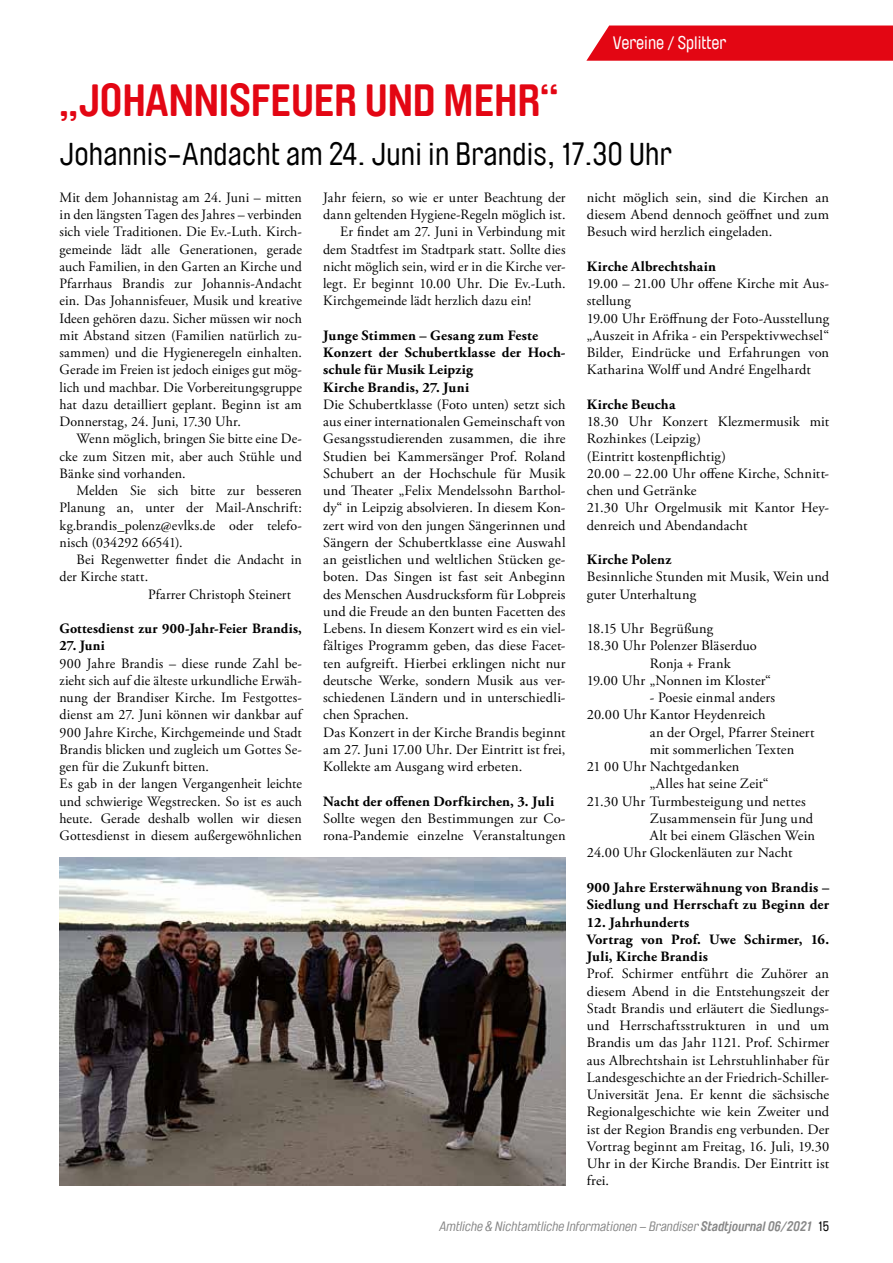
<style>
.page{position:relative;width:893px;height:1263px;background:#fff}
.page>*{position:absolute;margin:0;border:0;box-sizing:border-box;transform-origin:0 0}
.t1{font:700 45px "Brauer Neue";letter-spacing:-.005em;color:#e30613}
.t2{font:31.5px "Brauer Neue";letter-spacing:.01em;color:#000}
.t3{font:18px "Brauer Neue";color:#fff}
.t4{font:14.25px/17.2px "Adobe Garamond Pro";letter-spacing:.01em;color:#000}
.t5{font:700 14.25px/17.2px "Adobe Garamond Pro";letter-spacing:.015em;color:#000}
.t6{font:italic 13.5px "Brauer Neue";color:#878787}
.s1{font-weight:700}
.s2{font-style:normal;color:#000}
</style>
<div class="page">
<div style="left:586px;top:26px;width:307px;height:35px;background:#e30613"></div>
<img style="left:60px;top:857px;width:506px;height:328px">
<p class="t3" style="left:613px;top:32px;width:115px">Vereine / Splitter</p>
<h1 class="t1" style="left:60px;top:74px;width:502px">„JOHANNISFEUER UND MEHR“</h1>
<h2 class="t2" style="left:60px;top:136px;width:614px">Johannis-Andacht am 24. Juni in Brandis, 17.30 Uhr</h2>
<p class="t4" style="left:60px;top:189px;width:244px;text-align:justify">Mit dem Johannistag am 24. Juni – mitten in den längsten Tagen des Jahres – verbinden sich viele Traditionen. Die Ev.-Luth. Kirch&shy;gemeinde lädt alle Generationen, gerade auch Familien, in den Garten an Kirche und Pfarrhaus Brandis zur Johannis-Andacht ein. Das Johannisfeuer, Musik und kreative Ideen gehören dazu. Sicher müssen wir noch mit Abstand sitzen (Familien natürlich zu&shy;sammen) und die Hygieneregeln einhalten.<br>Gerade im Freien ist jedoch einiges gut mög&shy;lich und machbar. Die Vorbereitungsgruppe hat dazu detailliert geplant. Beginn ist am Donnerstag, 24. Juni, 17.30 Uhr.</p>
<p class="t4" style="left:60px;top:431px;width:244px;text-align:justify;text-indent:17px">Wenn möglich, bringen Sie bitte eine De&shy;cke zum Sitzen mit, aber auch Stühle und Bänke sind vorhanden.</p>
<p class="t4" style="left:60px;top:482px;width:244px;text-align:justify;text-indent:17px">Melden Sie sich bitte zur besseren Planung an, unter der Mail-Anschrift: kg.brandis_polenz@evlks.de oder telefo&shy;nisch (034292 66541).</p>
<p class="t4" style="left:77px;top:551px;width:227px">Bei Regenwetter findet die Andacht in</p>
<p class="t4" style="left:60px;top:569px;width:90px">der Kirche statt.</p>
<p class="t4" style="left:148px;top:586px;width:145px">Pfarrer Christoph Steinert</p>
<p class="t5" style="left:60px;top:620px;width:244px">Gottesdienst zur 900-Jahr-Feier Brandis,</p>
<p class="t5" style="left:60px;top:637px;width:47px">27. Juni</p>
<p class="t4" style="left:60px;top:655px;width:244px">900 Jahre Brandis – diese runde Zahl be&shy;zieht sich auf die älteste urkundliche Erwäh&shy;nung der Brandiser Kirche. Im Festgottes&shy;dienst am 27. Juni können wir dankbar auf 900 Jahre Kirche, Kirchgemeinde und Stadt Brandis blicken und zugleich um Gottes Se&shy;gen für die Zukunft bitten.<br>Es gab in der langen Vergangenheit leichte und schwierige Wegstrecken. So ist es auch heute. Gerade deshalb wollen wir diesen Gottesdienst in diesem außergewöhnlichen</p>
<p class="t4" style="left:323px;top:189px;width:244px">Jahr feiern, so wie er unter Beachtung der</p>
<p class="t4" style="left:323px;top:206px;width:244px">dann geltenden Hygiene-Regeln möglich ist.</p>
<p class="t4" style="left:340px;top:224px;width:227px">Er findet am 27. Juni in Verbindung mit</p>
<p class="t4" style="left:323px;top:241px;width:244px">dem Stadtfest im Stadtpark statt. Sollte dies</p>
<p class="t4" style="left:323px;top:258px;width:244px">nicht möglich sein, wird er in die Kirche ver-</p>
<p class="t4" style="left:323px;top:275px;width:244px">legt. Er beginnt 10.00 Uhr. Die Ev.-Luth.</p>
<p class="t4" style="left:323px;top:293px;width:210px">Kirchgemeinde lädt herzlich dazu ein!</p>
<p class="t5" style="left:323px;top:327px;width:244px">Junge Stimmen – Gesang zum Feste<br>Konzert der Schubertklasse der Hoch&shy;schule für Musik Leipzig<br>Kirche Brandis, 27. Juni</p>
<p class="t4" style="left:323px;top:396px;width:244px">Die Schubertklasse (Foto unten) setzt sich aus einer internationalen Gemeinschaft von Gesangsstudierenden zusammen, die ihre Studien bei Kammersänger Prof. Roland Schubert an der Hochschule für Musik und Theater „Felix Mendelssohn Barthol&shy;dy“ in Leipzig absolvieren. In diesem Kon&shy;zert wird von den jungen Sängerinnen und Sängern der Schubertklasse eine Auswahl an geistlichen und weltlichen Stücken ge&shy;boten. Das Singen ist fast seit Anbeginn des Menschen Ausdrucksform für Lobpreis und die Freude an den bunten Facetten des Lebens. In diesem Konzert wird es ein viel&shy;fältiges Programm geben, das diese Facet&shy;ten aufgreift. Hierbei erklingen nicht nur deutsche Werke, sondern Musik aus ver&shy;schiedenen Ländern und in unterschiedli&shy;chen Sprachen.<br>Das Konzert in der Kirche Brandis beginnt am 27. Juni 17.00 Uhr. Der Eintritt ist frei, Kollekte am Ausgang wird erbeten.</p>
<p class="t5" style="left:323px;top:793px;width:232px">Nacht der offenen Dorfkirchen, 3. Juli</p>
<p class="t4" style="left:323px;top:810px;width:244px">Sollte wegen den Bestimmungen zur Co&shy;rona-Pandemie einzelne Veranstaltungen</p>
<p class="t4" style="left:587px;top:189px;width:244px;text-align:justify">nicht möglich sein, sind die Kirchen an diesem Abend dennoch geöffnet und zum Besuch wird herzlich eingeladen.</p>
<p class="t5" style="left:587px;top:258px;width:131px">Kirche Albrechtshain</p>
<p class="t4" style="left:587px;top:275px;width:244px">19.00 – 21.00 Uhr offene Kirche mit Aus&shy;stellung<br>19.00 Uhr Eröffnung der Foto-Ausstellung „Auszeit in Afrika - ein Perspektivwechsel“ Bilder, Eindrücke und Erfahrungen von Katharina Wolff und André Engelhardt</p>
<p class="t5" style="left:587px;top:396px;width:90px">Kirche Beucha</p>
<p class="t4" style="left:587px;top:413px;width:244px">18.30 Uhr Konzert Klezmermusik mit<br>Rozhinkes (Leipzig)<br>(Eintritt kostenpflichtig)<br>20.00 – 22.00 Uhr offene Kirche, Schnitt&shy;chen und Getränke<br>21.30 Uhr Orgelmusik mit Kantor Hey&shy;denreich und Abendandacht</p>
<p class="t5" style="left:587px;top:551px;width:86px">Kirche Polenz</p>
<p class="t4" style="left:587px;top:569px;width:244px">Besinnliche Stunden mit Musik, Wein und guter Unterhaltung</p>
<p class="t4" style="left:587px;top:620px;width:128px">18.15 Uhr Begrüßung</p>
<p class="t4" style="left:587px;top:638px;width:171px">18.30 Uhr Polenzer Bläserduo</p>
<p class="t4" style="left:650px;top:655px;width:82px">Ronja + Frank</p>
<p class="t4" style="left:587px;top:672px;width:186px">19.00 Uhr „Nonnen im Kloster“</p>
<p class="t4" style="left:650px;top:689px;width:127px">- Poesie einmal anders</p>
<p class="t4" style="left:587px;top:707px;width:180px">20.00 Uhr Kantor Heydenreich</p>
<p class="t4" style="left:650px;top:724px;width:166px">an der Orgel, Pfarrer Steinert</p>
<p class="t4" style="left:650px;top:741px;width:146px">mit sommerlichen Texten</p>
<p class="t4" style="left:587px;top:758px;width:154px">21 00 Uhr Nachtgedanken</p>
<p class="t4" style="left:650px;top:776px;width:120px">„Alles hat seine Zeit“</p>
<p class="t4" style="left:587px;top:793px;width:220px">21.30 Uhr Turmbesteigung und nettes</p>
<p class="t4" style="left:650px;top:810px;width:165px">Zusammensein für Jung und</p>
<p class="t4" style="left:650px;top:827px;width:167px">Alt bei einem Gläschen Wein</p>
<p class="t4" style="left:587px;top:845px;width:207px">24.00 Uhr Glockenläuten zur Nacht</p>
<p class="t5" style="left:587px;top:879px;width:244px">900 Jahre Ersterwähnung von Brandis –<br>Siedlung und Herrschaft zu Beginn der</p>
<p class="t5" style="left:587px;top:914px;width:244px">12. Jahrhunderts<br>Vortrag von Prof. Uwe Schirmer, 16.<br>Juli, Kirche Brandis</p>
<p class="t4" style="left:587px;top:966px;width:244px;text-align:justify">Prof. Schirmer entführt die Zuhörer an diesem Abend in die Entstehungszeit der Stadt Brandis und erläutert die Siedlungs&shy;und Herrschaftsstrukturen in und um Brandis um das Jahr 1121. Prof. Schirmer aus Albrechtshain ist Lehrstuhlinhaber für Landesgeschichte an der Friedrich-Schiller-Universität Jena. Er kennt die sächsische Regionalgeschichte wie kein Zweiter und ist der Region Brandis eng verbunden. Der Vortrag beginnt am Freitag, 16. Juli, 19.30<br>Uhr in der Kirche Brandis. Der Eintritt ist frei.</p>
<p class="t6" style="left:440px;top:1219px;width:391px">Amtliche &amp; Nichtamtliche Informationen – Brandiser <span class="s1">Stadtjournal 06/2021</span> <span class="s2">15</span></p>
</div>
